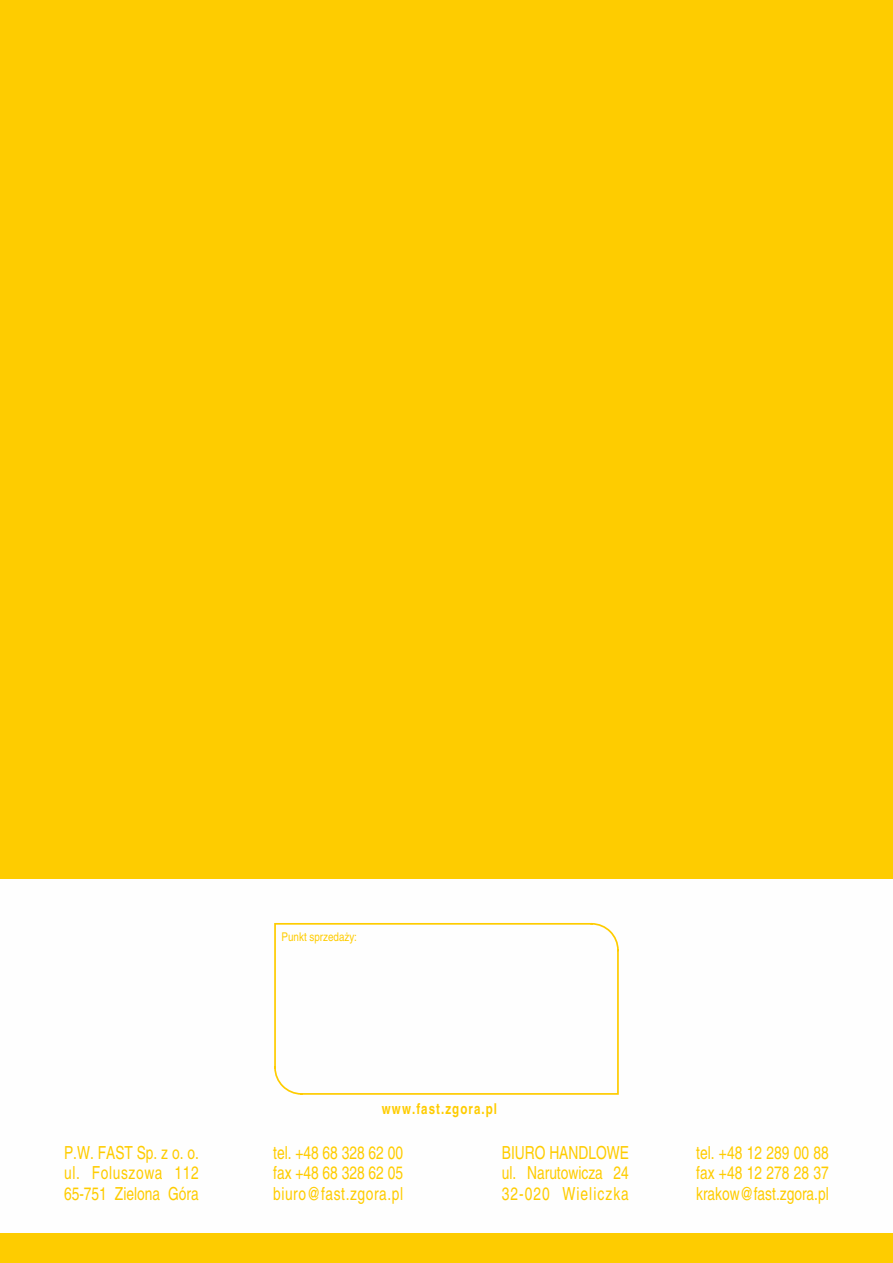
<style>
.page{position:relative;width:893px;height:1263px;background:#fecc00}
.page>*{position:absolute;margin:0;border:0;box-sizing:border-box;transform-origin:0 0}
.t1{font:condensed 18px/20.9px "Helvetica";color:#fecc00;text-align:justify;scale:.93 1}
.t2{font:700 condensed 15px "Helvetica";letter-spacing:.08em;color:#fecc00;scale:.93 1}
.t3{font:condensed 12px "Helvetica";color:#fecc00}
</style>
<div class="page">
<div style="left:0;top:879px;width:893px;height:354px;background:#fefefe"></div>
<svg style="left:274px;top:922px;width:345px;height:173px"></svg>
<p class="t3" style="left:282px;top:932px;width:77px">Punkt sprzedaży:</p>
<p class="t2" style="left:382px;top:1103px;width:125px">www.fast.zgora.pl</p>
<p class="t1" style="left:64px;top:1143px;width:146px">P.W. FAST Sp. z o. o. ul. Foluszowa 112<br>65-751 Zielona Góra</p>
<p class="t1" style="left:502px;top:1143px;width:138px">BIURO HANDLOWE ul. Narutowicza 24<br>32-020 Wieliczka</p>
<p class="t1" style="left:273px;top:1143px;width:141px">tel. +48 68 328 62 00 fax +48 68 328 62 05 biuro@fast.zgora.pl</p>
<p class="t1" style="left:696px;top:1143px;width:144px">tel. +48 12 289 00 88 fax +48 12 278 28 37 krakow@fast.zgora.pl</p>
</div>
